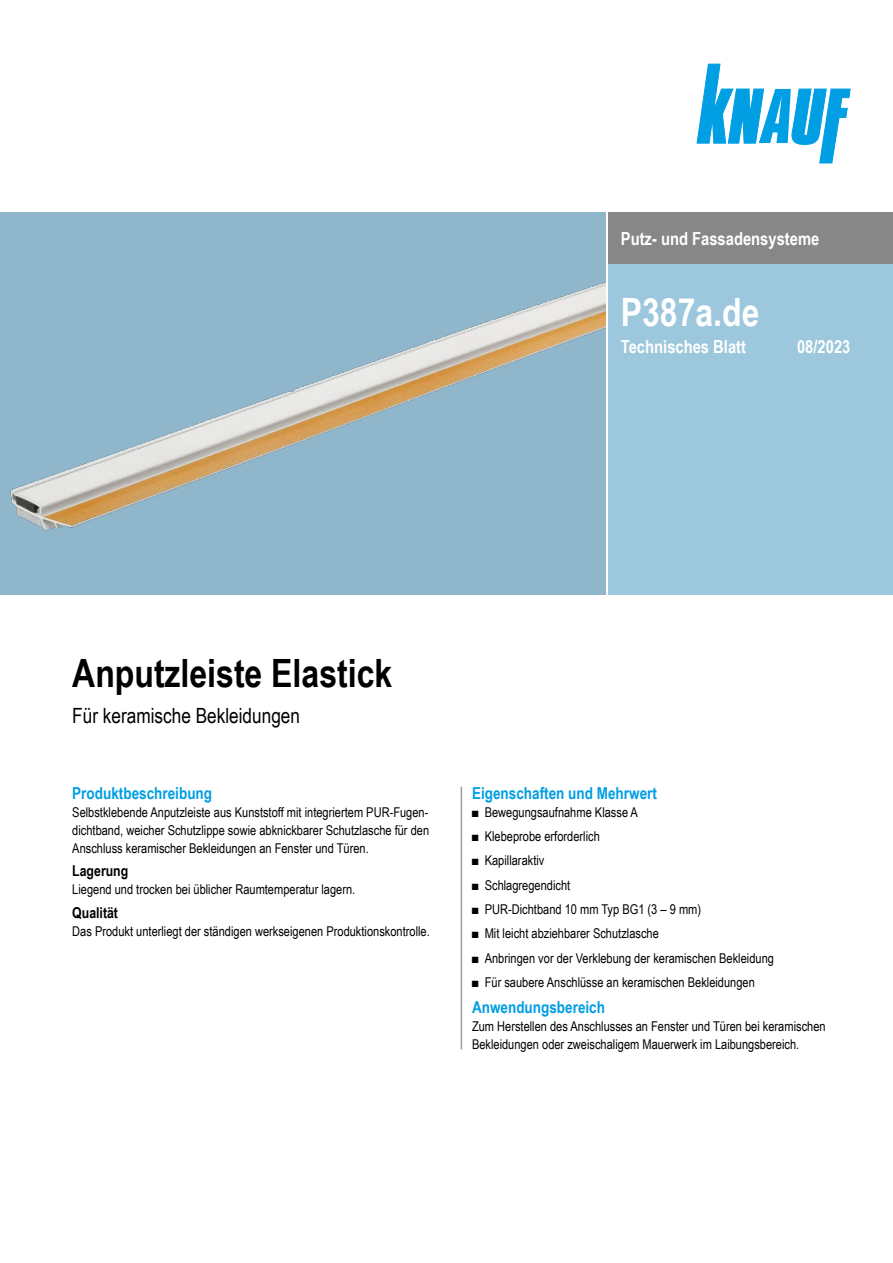
<style>
.page{position:relative;width:893px;height:1263px;background:#fff}
.page>*{position:absolute;margin:0;border:0;box-sizing:border-box;transform-origin:0 0}
.t1{font:700 39px "Arial Narrow";color:#000}
.t2{font:700 39px "Arial Narrow";color:#fff}
.t3{font:21px "Arial Narrow";color:#000}
.Ausgabe_TB{font:700 18px "Arial Narrow";color:#fff}
.Ue3_Beschreibung_11_cyan_TB{font:700 16.5px "Arial Narrow";color:#009ee3}
.Ue4_Beschreibung_10_schwarz_TB{font:700 15px "Arial Narrow";color:#000}
.Ue4_10schwarz_TB{font:700 15px "Arial Narrow";color:#000}
.Text_TB{font:13.5px/18px "Arial Narrow";color:#000;text-align:justify}
</style>
<div class="page">
<div style="left:608px;top:213px;width:285px;height:382px;background:#9cc7dd"></div>
<div style="left:608px;top:213px;width:285px;height:51px;background:#868786"></div>
<img style="left:0;top:213px;width:606px;height:382px">
<svg style="left:697px;top:64px;width:153px;height:99px"></svg>
<hr style="left:461px;top:787px;width:1px;height:262px;background:#9c9c9d">
<h3 class="Ausgabe_TB" style="left:621px;top:225px;width:200px">Putz- und Fassadensysteme</h3>
<h1 class="t2" style="left:621px;top:282px;width:140px">P387a.de</h1>
<h3 class="Ausgabe_TB" style="left:621px;top:333px;width:127px">Technisches Blatt</h3>
<p class="Ausgabe_TB" style="left:797px;top:333px;width:55px">08/2023</p>
<h1 class="t1" style="left:72px;top:644px;width:321px">Anputzleiste Elastick</h1>
<h2 class="t3" style="left:72px;top:700px;width:229px">Für keramische Bekleidungen</h2>
<p class="Ue3_Beschreibung_11_cyan_TB" style="left:72px;top:780px;width:141px">Produktbeschreibung</p>
<p class="Text_TB" style="left:72px;top:802px;width:358px">Selbstklebende Anputzleiste aus Kunststoff mit integriertem PUR-Fugen&shy;dichtband, weicher Schutzlippe sowie abknickbarer Schutzlasche für den Anschluss keramischer Bekleidungen an Fenster und Türen.</p>
<p class="Ue4_Beschreibung_10_schwarz_TB" style="left:72px;top:859px;width:58px">Lagerung</p>
<p class="Text_TB" style="left:72px;top:880px;width:285px">Liegend und trocken bei üblicher Raumtemperatur lagern.</p>
<p class="Ue4_10schwarz_TB" style="left:72px;top:901px;width:47px">Qualität</p>
<p class="Text_TB" style="left:72px;top:921px;width:359px">Das Produkt unterliegt der ständigen werkseigenen Produktionskontrolle.</p>
<p class="Ue3_Beschreibung_11_cyan_TB" style="left:472px;top:780px;width:186px">Eigenschaften und Mehrwert</p>
<p class="Text_TB" style="left:472px;top:802px;width:168px">■ Bewegungsaufnahme Klasse A</p>
<p class="Text_TB" style="left:472px;top:827px;width:129px">■ Klebeprobe erforderlich</p>
<p class="Text_TB" style="left:472px;top:851px;width:74px">■ Kapillaraktiv</p>
<p class="Text_TB" style="left:472px;top:875px;width:100px">■ Schlagregendicht</p>
<p class="Text_TB" style="left:472px;top:900px;width:231px">■ PUR-Dichtband 10 mm Typ BG1 (3 – 9 mm)</p>
<p class="Text_TB" style="left:472px;top:924px;width:188px">■ Mit leicht abziehbarer Schutzlasche</p>
<p class="Text_TB" style="left:472px;top:948px;width:303px">■ Anbringen vor der Verklebung der keramischen Bekleidung</p>
<p class="Text_TB" style="left:472px;top:973px;width:284px">■ Für saubere Anschlüsse an keramischen Bekleidungen</p>
<p class="Ue3_Beschreibung_11_cyan_TB" style="left:472px;top:995px;width:135px">Anwendungsbereich</p>
<p class="Text_TB" style="left:472px;top:1017px;width:355px">Zum Herstellen des Anschlusses an Fenster und Türen bei keramischen</p>
<p class="Text_TB" style="left:472px;top:1035px;width:329px">Bekleidungen oder zweischaligem Mauerwerk im Laibungsbereich.</p>
</div>
